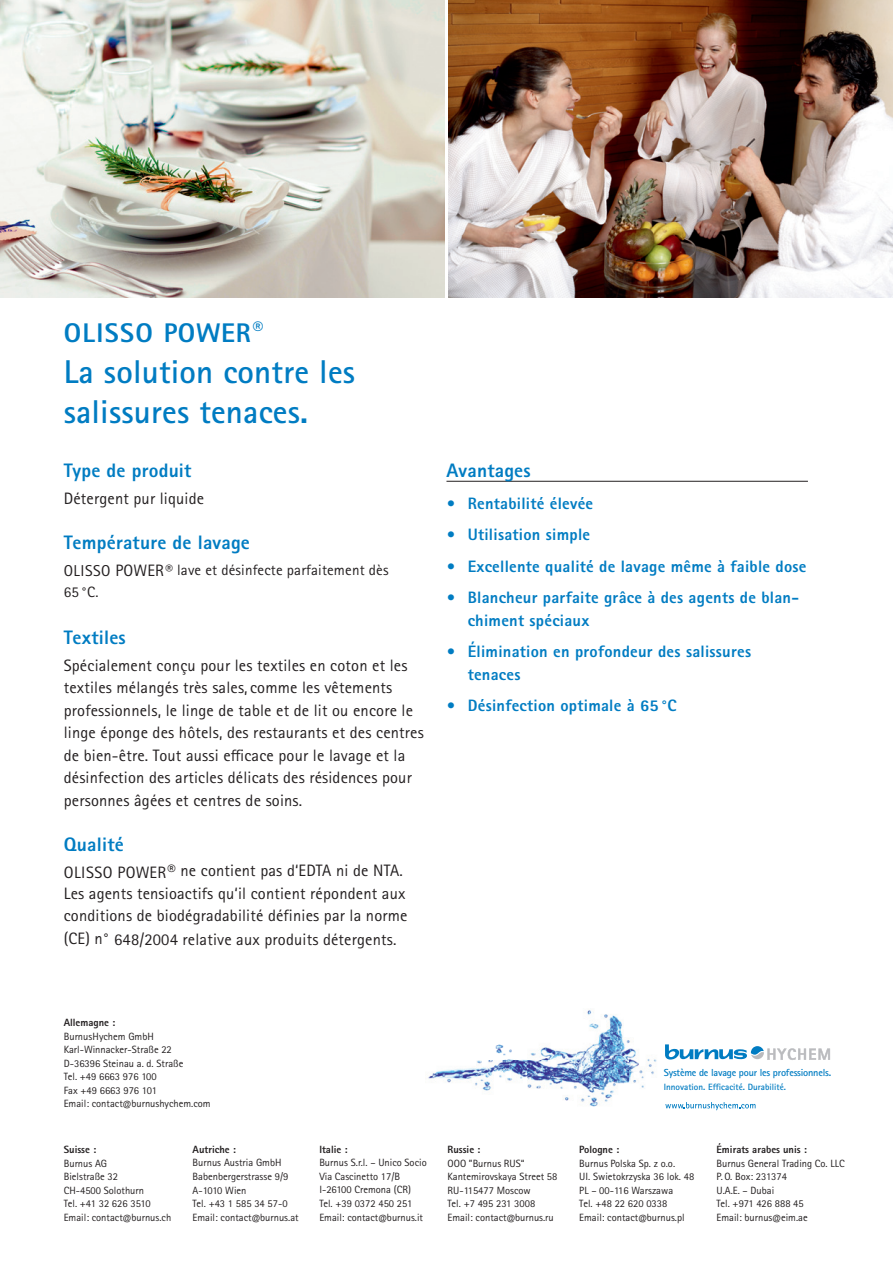
<style>
.page{position:relative;width:893px;height:1263px;background:#fff}
.page>*{position:absolute;margin:0;border:0;box-sizing:border-box;transform-origin:0 0}
.t1{font:700 33px/40.5px "Rotis Sans Serif Pro";letter-spacing:.005em;color:#007cc2}
.t2{font:800 27px "Rotis Sans Serif";letter-spacing:.05em;color:#007cc2}
.t3{font:800 19.5px "Rotis Sans Serif";letter-spacing:.01em;color:#007cc2}
.t4{font:16.5px/22.5px "Rotis Sans Serif Pro";letter-spacing:.01em;color:#231f20}
.t5{font:800 16.5px/22.5px "Rotis Sans Serif";letter-spacing:.015em;color:#007cc2}
.t6{font:15px/22.5px "Rotis Sans Serif Pro";letter-spacing:.01em;color:#231f20}
.t7{font:10.5px/13.5px "Rotis Sans Serif Pro";color:#231f20}
.t8{font:800 10.5px "Rotis Sans Serif";color:#231f20}
.t9{font:700 10.2px "Rotis Sans Serif";letter-spacing:-.02em;color:#007cc2}
.t10{font:700 9.15px "Rotis Sans Serif";color:#007cc2}
.s1{font-size:15.75px}
.s2{font-size:16.5px}
</style>
<div class="page">
<hr style="left:446px;top:481px;width:362px;height:1px;background:#231f20">
<img style="left:449px;top:0;width:444px;height:298px">
<img style="left:0;top:0;width:444px;height:298px">
<img style="left:428px;top:1010px;width:201px;height:97px">
<img style="left:629px;top:1040px;width:28px;height:48px">
<svg style="left:665px;top:1044px;width:165px;height:16px"></svg>
<svg style="left:665px;top:1102px;width:90px;height:8px"></svg>
<h2 class="t2" style="left:64px;top:316px;width:201px">OLISSO power<sup>®</sup></h2>
<h1 class="t1" style="left:64px;top:351px;width:293px">La solution contre les salissures tenaces.</h1>
<h3 class="t3" style="left:64px;top:458px;width:129px">Type de produit</h3>
<h3 class="t4" style="left:64px;top:487px;width:142px">Détergent pur liquide</h3>
<h3 class="t3" style="left:64px;top:530px;width:188px">Température de lavage</h3>
<h3 class="t6" style="left:64px;top:558px;width:326px"><span class="s1">OLISSO</span> <span class="s2">power</span>® lave et désinfecte parfaitement dès<br>65 °C.</h3>
<h3 class="t3" style="left:64px;top:624px;width:63px">Textiles</h3>
<p class="t4" style="left:64px;top:654px;width:362px">Spécialement conçu pour les textiles en coton et les textiles mélangés très sales, comme les vêtements professionnels, le linge de table et de lit ou encore le linge éponge des hôtels, des restaurants et des centres de bien-être. Tout aussi efficace pour le lavage et la désinfection des articles délicats des résidences pour personnes âgées et centres de soins.</p>
<h3 class="t3" style="left:64px;top:831px;width:62px">Qualité</h3>
<h3 class="t4" style="left:64px;top:859px;width:345px">OLISSO power® ne contient pas d‘EDTA ni de NTA.<br>Les agents tensioactifs qu‘il contient répondent aux conditions de biodégradabilité définies par la norme</h3>
<h3 class="t4" style="left:64px;top:928px;width:334px">(CE) n° 648/2004 relative aux produits détergents.</h3>
<h3 class="t3" style="left:446px;top:458px;width:86px">Avantages</h3>
<h3 class="t5" style="left:446px;top:491px;width:148px">• Rentabilité élevée</h3>
<h3 class="t5" style="left:446px;top:523px;width:145px">• Utilisation simple</h3>
<h3 class="t5" style="left:446px;top:554px;width:362px">• Excellente qualité de lavage même à faible dose</h3>
<h3 class="t5" style="left:468px;top:586px;width:333px;text-indent:-21px">• Blancheur parfaite grâce à des agents de blan&shy;chiment spéciaux</h3>
<h3 class="t5" style="left:468px;top:640px;width:285px;text-indent:-21px">• Élimination en profondeur des salissures tenaces</h3>
<h3 class="t5" style="left:446px;top:694px;width:232px">• Désinfection optimale à 65 °C</h3>
<p class="t8" style="left:64px;top:1016px;width:53px">Allemagne :</p>
<p class="t7" style="left:64px;top:1029px;width:148px">BurnusHychem GmbH<br>Karl-Winnacker-Straße 22<br>D-36396 Steinau a. d. Straße<br>Tel. +49 6663 976 100<br>Fax +49 6663 976 101<br>Email: contact@burnushychem.com</p>
<p class="t8" style="left:64px;top:1143px;width:34px">Suisse :</p>
<p class="t7" style="left:64px;top:1156px;width:109px">Burnus AG<br>Bielstraße 32<br>CH-4500 Solothurn<br>Tel. +41 32 626 3510<br>Email: contact@burnus.ch</p>
<p class="t8" style="left:193px;top:1143px;width:45px">Autriche :</p>
<p class="t7" style="left:193px;top:1156px;width:108px">Burnus Austria GmbH<br>Babenbergerstrasse 9/9<br>A-1010 Wien<br>Tel. +43 1 585 34 57-0<br>Email: contact@burnus.at</p>
<p class="t8" style="left:319px;top:1143px;width:30px">Italie :</p>
<p class="t7" style="left:319px;top:1156px;width:109px">Burnus S.r.l. – Unico Socio<br>Via Cascinetto 17/B<br>I-26100 Cremona (CR)<br>Tel. +39 0372 450 251<br>Email: contact@burnus.it</p>
<p class="t8" style="left:448px;top:1143px;width:34px">Russie :</p>
<p class="t7" style="left:448px;top:1156px;width:111px">OOO ”Burnus RUS“<br>Kantemirovskaya Street 58<br>RU-115477 Moscow<br>Tel. +7 495 231 3008<br>Email: contact@burnus.ru</p>
<p class="t9" style="left:664px;top:1066px;width:169px">Système de lavage pour les professionnels.</p>
<p class="t10" style="left:664px;top:1081px;width:124px">Innovation. Efficacité. Durabilité.</p>
<p class="t8" style="left:579px;top:1143px;width:41px">Pologne :</p>
<p class="t7" style="left:579px;top:1156px;width:116px">Burnus Polska Sp. z o.o.<br>UI. Swietokrzyska 36 lok. 48<br>PL – 00-116 Warszawa<br>Tel. +48 22 620 0338<br>Email: contact@burnus.pl</p>
<p class="t8" style="left:716px;top:1143px;width:92px">Émirats arabes unis :</p>
<p class="t7" style="left:716px;top:1156px;width:130px">Burnus General Trading Co. LLC<br>P.O. Box: 231374<br>U.A.E. – Dubai<br>Tel. +971 426 888 45<br>Email: burnus@eim.ae</p>
</div>
